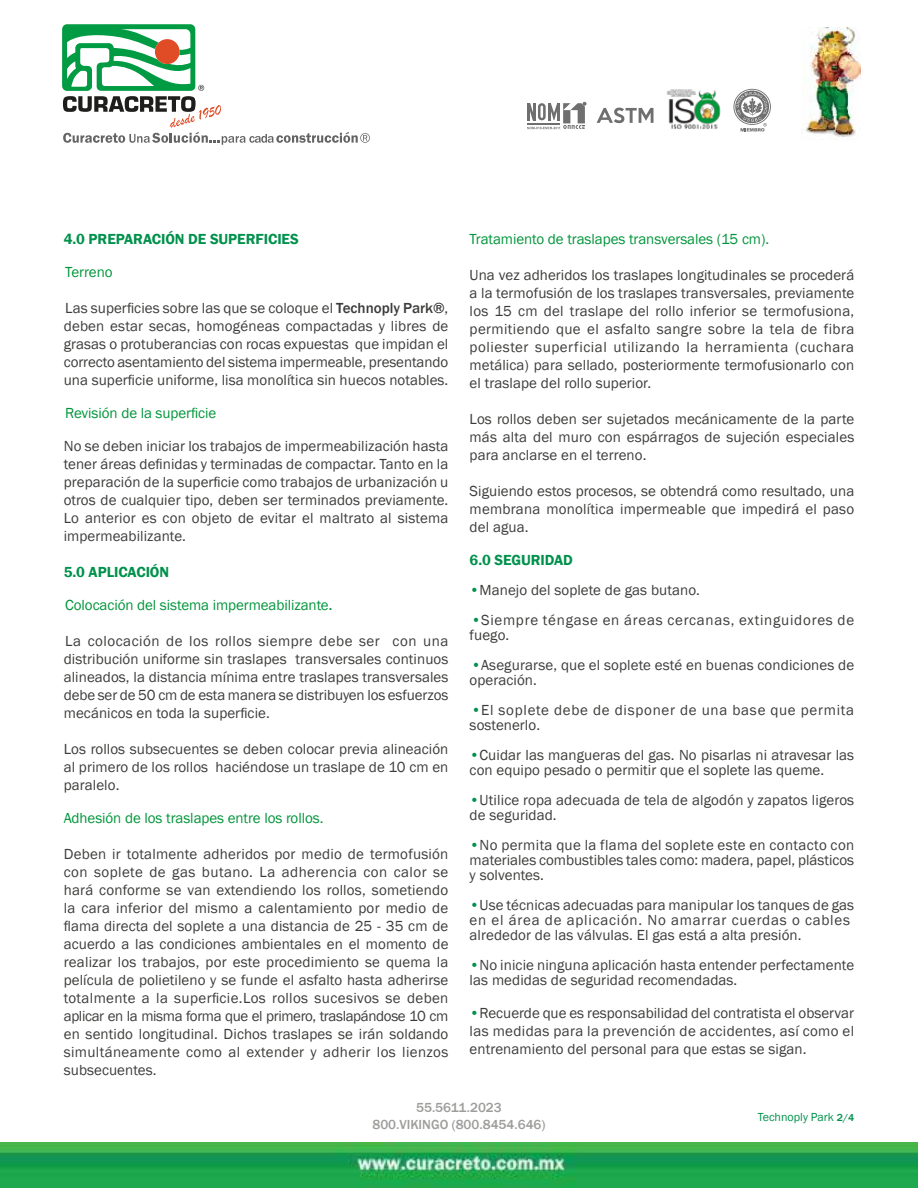
<style>
.page{position:relative;width:918px;height:1188px;background:#fff}
.page>*{position:absolute;margin:0;border:0;box-sizing:border-box;transform-origin:0 0}
.t1{font:15px/18px "Franklin Gothic";letter-spacing:.005em;color:#3c3c3b;text-align:justify}
.t2{font:15px "Franklin Gothic";letter-spacing:-.005em;color:#00953a}
.t3{font:15px/15px "Franklin Gothic";letter-spacing:.05em;color:#3c3c3b}
.t4{font:600 15px "Franklin Gothic";letter-spacing:-.005em;color:#00914c}
.t5{font:500 13.5px/16.2px "Franklin Gothic";color:#9d9d9c;text-align:center}
.t6{font:12px "Franklin Gothic";color:#00914c}
.s1{font-weight:500}
.s2{font-weight:500;color:#00914c}
.s3{font-weight:500;font-size:10.5px}
</style>
<div class="page">
<img style="left:803px;top:27px;width:58px;height:113px">
<img style="left:0;top:1143px;width:918px;height:45px">
<svg style="left:62px;top:24px;width:308px;height:121px"></svg>
<img style="left:666px;top:89px;width:55px;height:40px">
<svg style="left:733px;top:89px;width:38px;height:43px"></svg>
<svg style="left:597px;top:108px;width:56px;height:15px"></svg>
<svg style="left:527px;top:102px;width:59px;height:27px"></svg>
<p class="t4" style="left:64px;top:230px;width:237px">4.0 PREPARACIÓN DE SUPERFICIES</p>
<p class="t2" style="left:65px;top:263px;width:49px">Terreno</p>
<p class="t1" style="left:64px;top:300px;width:386px">Las superficies sobre las que se coloque el <span class="s1">Technoply Park®</span>, deben estar secas, homogéneas compactadas y libres de grasas o protuberancias con rocas expuestas que impidan el correcto asentamiento del sistema impermeable, presentando una superficie uniforme, lisa monolítica sin huecos notables.</p>
<p class="t2" style="left:65px;top:404px;width:153px">Revisión de la superficie</p>
<p class="t1" style="left:64px;top:438px;width:386px">No se deben iniciar los trabajos de impermeabilización hasta tener áreas definidas y terminadas de compactar. Tanto en la preparación de la superficie como trabajos de urbanización u otros de cualquier tipo, deben ser terminados previamente.<br>Lo anterior es con objeto de evitar el maltrato al sistema impermeabilizante.</p>
<p class="t4" style="left:64px;top:563px;width:107px">5.0 APLICACIÓN</p>
<p class="t2" style="left:65px;top:596px;width:269px">Colocación del sistema impermeabilizante<span class="s1">.</span></p>
<p class="t1" style="left:64px;top:633px;width:386px">La colocación de los rollos siempre debe ser con una distribución uniforme sin traslapes transversales continuos alineados, la distancia mínima entre traslapes transversales debe ser de 50 cm de esta manera se distribuyen los esfuerzos mecánicos en toda la superficie.</p>
<p class="t1" style="left:64px;top:741px;width:386px">Los rollos subsecuentes se deben colocar previa alineación al primero de los rollos haciéndose un traslape de 10 cm en paralelo.</p>
<p class="t2" style="left:64px;top:809px;width:261px">Adhesión de los traslapes entre los rollos.</p>
<p class="t1" style="left:64px;top:846px;width:386px">Deben ir totalmente adheridos por medio de termofusión con soplete de gas butano. La adherencia con calor se hará conforme se van extendiendo los rollos, sometiendo la cara inferior del mismo a calentamiento por medio de flama directa del soplete a una distancia de 25 - 35 cm de acuerdo a las condiciones ambientales en el momento de realizar los trabajos, por este procedimiento se quema la película de polietileno y se funde el asfalto hasta adherirse totalmente a la superficie.Los rollos sucesivos se deben aplicar en la misma forma que el primero, traslapándose 10 cm en sentido longitudinal. Dichos traslapes se irán soldando simultáneamente como al extender y adherir los lienzos subsecuentes.</p>
<p class="t2" style="left:470px;top:230px;width:301px">Tratamiento de traslapes transversales (15 cm).</p>
<p class="t1" style="left:470px;top:267px;width:386px">Una vez adheridos los traslapes longitudinales se procederá a la termofusión de los traslapes transversales, previamente los 15 cm del traslape del rollo inferior se termofusiona, permitiendo que el asfalto sangre sobre la tela de fibra poliester superficial utilizando la herramienta (cuchara metálica) para sellado, posteriormente termofusionarlo con el traslape del rollo superior.</p>
<p class="t1" style="left:470px;top:411px;width:386px">Los rollos deben ser sujetados mecánicamente de la parte más alta del muro con espárragos de sujeción especiales para anclarse en el terreno.</p>
<p class="t1" style="left:470px;top:483px;width:386px">Siguiendo estos procesos, se obtendrá como resultado, una membrana monolítica impermeable que impedirá el paso del agua.</p>
<p class="t4" style="left:470px;top:551px;width:105px">6.0 SEGURIDAD</p>
<p class="t1" style="left:470px;top:582px;width:232px"><span class="s2">•</span>Manejo del soplete de gas butano.</p>
<p class="t3" style="left:470px;top:613px;width:386px"><span class="s2">•</span>Siempre téngase en áreas cercanas, extinguidores de fuego.</p>
<p class="t1" style="left:470px;top:658px;width:386px;line-height:15px"><span class="s2">•</span>Asegurarse, que el soplete esté en buenas condiciones de operación.</p>
<p class="t3" style="left:470px;top:703px;width:386px"><span class="s2">•</span>El soplete debe de disponer de una base que permita sostenerlo.</p>
<p class="t1" style="left:470px;top:748px;width:386px;line-height:15px"><span class="s2">•</span>Cuidar las mangueras del gas. No pisarlas ni atravesar las con equipo pesado o permitir que el soplete las queme.</p>
<p class="t1" style="left:470px;top:793px;width:386px;line-height:15px"><span class="s2">•</span>Utilice ropa adecuada de tela de algodón y zapatos ligeros de seguridad.</p>
<p class="t1" style="left:470px;top:838px;width:386px;line-height:15px"><span class="s2">•</span>No permita que la flama del soplete este en contacto con materiales combustibles tales como: madera, papel, plásticos y solventes.</p>
<p class="t1" style="left:470px;top:898px;width:386px;line-height:15px;text-align:left"><span class="s2">•</span>Use técnicas adecuadas para manipular los tanques de gas en el área de aplicación. No amarrar cuerdas o cables alrededor de las válvulas. El gas está a alta presión.</p>
<p class="t1" style="left:470px;top:958px;width:386px;line-height:15px"><span class="s2">•</span>No inicie ninguna aplicación hasta entender perfectamente las medidas de seguridad recomendadas.</p>
<p class="t1" style="left:470px;top:1005px;width:386px"><span class="s2">•</span>Recuerde que es responsabilidad del contratista el observar las medidas para la prevención de accidentes, así como el entrenamiento del personal para que estas se sigan.</p>
<p class="t5" style="left:372px;top:1100px;width:175px">55.5611.2023<br>800.VIKINGO (800.8454.646)</p>
<p class="t6" style="left:758px;top:1110px;width:98px">Technoply Park <span class="s3">2/4</span></p>
</div>
